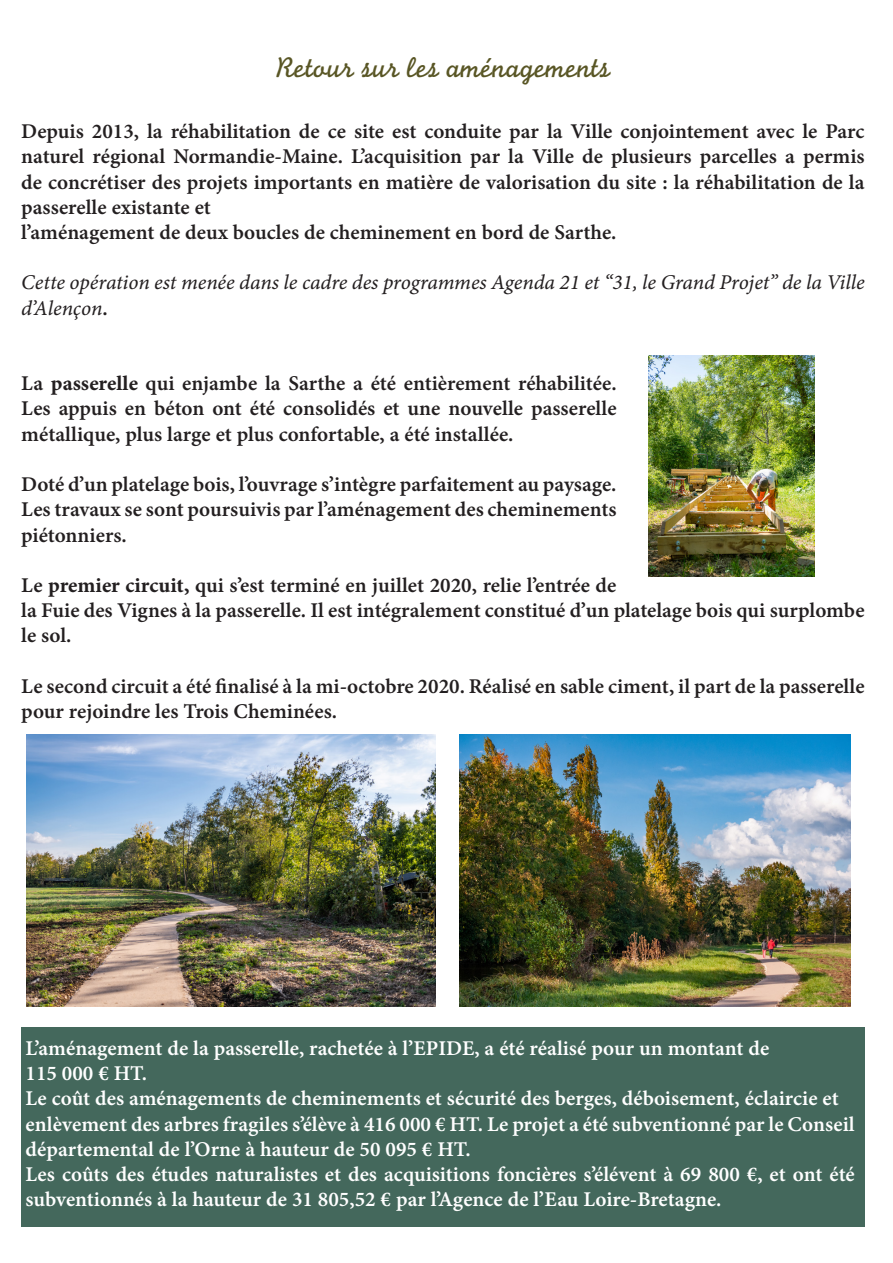
<style>
.page{position:relative;width:893px;height:1263px;background:#fff}
.page>*{position:absolute;margin:0;border:0;box-sizing:border-box;transform-origin:0 0}
.t1{font:30px "Monoline Script MT Std";color:#595625}
.t2{font:21px/25.2px "Minion Pro Semibold Capt";color:#231f20;text-align:justify}
.t3{font:21px/25.2px "Minion Pro Semibold Capt";color:#fff}
.t4{font:21px/25.2px "Minion Pro It Capt";letter-spacing:-.005em;color:#231f20}
.s1{font-family:"Minion Pro Semibold Capt"}
.s2{font-family:"Minion Pro Bold Capt"}
</style>
<div class="page">
<img style="left:648px;top:355px;width:166px;height:221px">
<img style="left:26px;top:734px;width:409px;height:273px">
<img style="left:459px;top:734px;width:391px;height:273px">
<div style="left:21px;top:1027px;width:844px;height:200px;background:#44685c"></div>
<p class="t1" style="left:276px;top:49px;width:336px">Retour sur les aménagements</p>
<p class="t2" style="left:21px;top:119px;width:845px">Depuis 2013, la réhabilitation de ce site est conduite par la Ville conjointement avec le Parc naturel régional Normandie-Maine. L’acquisition par la Ville de plusieurs parcelles a permis de concrétiser des projets importants en matière de valorisation du site : la réhabilitation de la passerelle existante et</p>
<p class="t2" style="left:21px;top:220px;width:597px">l’aménagement de deux boucles de cheminement en bord de Sarthe.</p>
<p class="t4" style="left:21px;top:270px;width:845px">Cette opération est menée dans le cadre des programmes Agenda 21 et “31, le Grand Projet” de la Ville d’Alençon<span class="s1">.</span></p>
<p class="t2" style="left:21px;top:371px;width:597px">La <span class="s2">passerelle</span> qui enjambe la Sarthe a été entièrement réhabilitée.<br>Les appuis en béton ont été consolidés et une nouvelle passerelle métallique, plus large et plus confortable, a été installée.</p>
<p class="t2" style="left:21px;top:472px;width:597px">Doté d’un platelage bois, l’ouvrage s’intègre parfaitement au paysage.<br>Les travaux se sont poursuivis par l’aménagement des cheminements piétonniers.</p>
<p class="t2" style="left:21px;top:572px;width:845px;text-align:left">Le <span class="s2">premier circuit,</span> qui s’est terminé en juillet 2020, relie l’entrée de<br>la Fuie des Vignes à la passerelle. Il est intégralement constitué d’un platelage bois qui surplombe le sol.</p>
<p class="t2" style="left:21px;top:673px;width:845px">Le second circuit a été finalisé à la mi-octobre 2020. Réalisé en sable ciment, il part de la passerelle pour rejoindre les Trois Cheminées.</p>
<p class="t3" style="left:26px;top:1035px;width:745px">L’aménagement de la passerelle, rachetée à l’EPIDE, a été réalisé pour un montant de</p>
<p class="t3" style="left:26px;top:1061px;width:123px">115 000 € HT.</p>
<p class="t3" style="left:26px;top:1086px;width:815px">Le coût des aménagements de cheminements et sécurité des berges, déboisement, éclaircie et</p>
<p class="t3" style="left:26px;top:1111px;width:831px">enlèvement des arbres fragiles s’élève à 416 000 € HT. Le projet a été subventionné par le Conseil départemental de l’Orne à hauteur de 50 095 € HT.</p>
<p class="t3" style="left:26px;top:1161px;width:831px">Les coûts des études naturalistes et des acquisitions foncières s’élévent à 69 800 €, et ont été subventionnés à la hauteur de 31 805,52 € par l’Agence de l’Eau Loire-Bretagne.</p>
</div>
